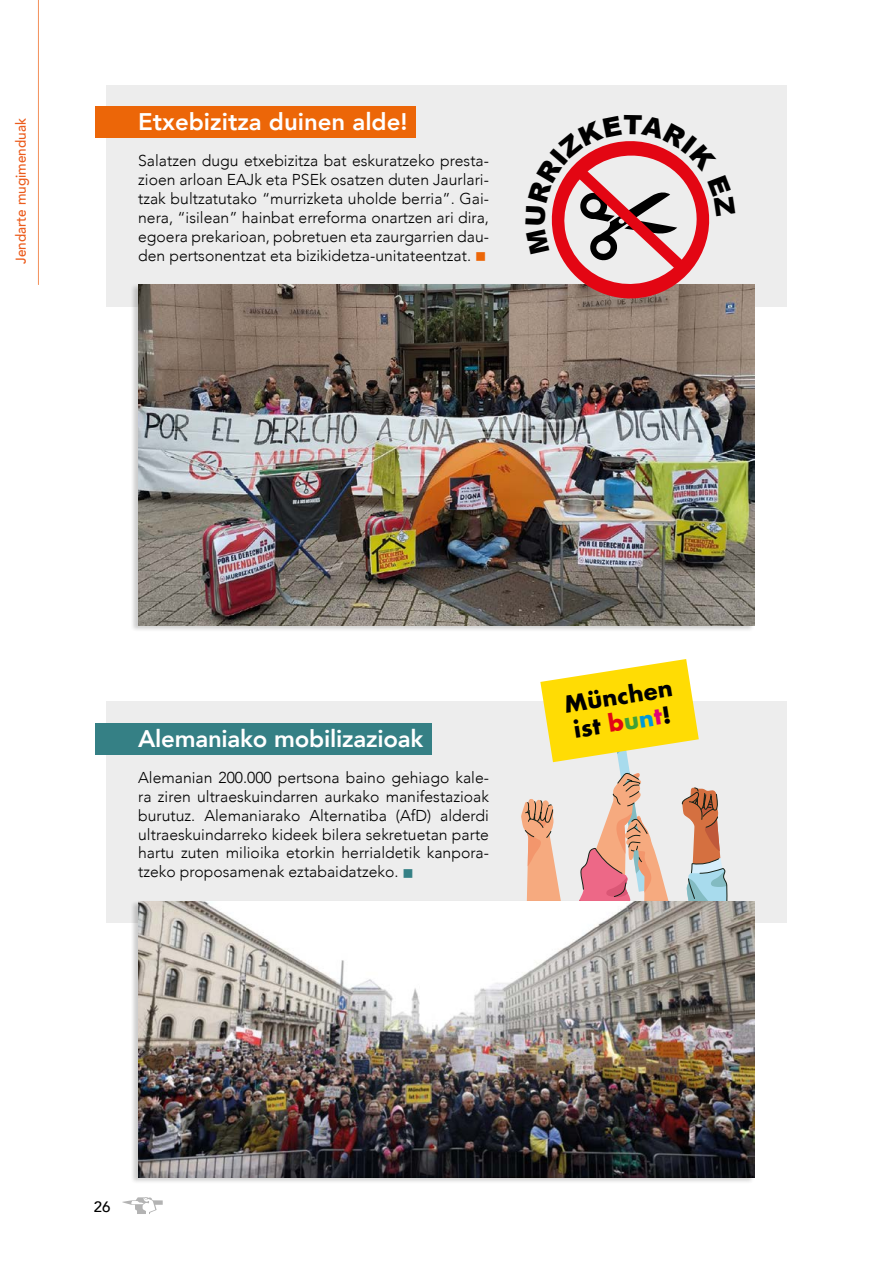
<style>
.page{position:relative;width:893px;height:1263px;background:#fff}
.page>*{position:absolute;margin:0;border:0;box-sizing:border-box;transform-origin:0 0}
.t1{font:800 24px "Avenir";letter-spacing:-.01em;color:#fff}
.t2{font:700 22.65px/26px "Futura";color:#000}
.t3{font:300 15.75px/18.9px "Avenir";color:#000;text-align:justify}
.t4{font:500 15px "Avenir";color:#000}
.t5{font:500 14.25px "Avenir";color:#eb5b1b;scale:.95 1}
.s1{color:#ec6608}
.s2{color:#358085}
.s3{color:#e20613}
.s4{color:#3fa036}
.s5{color:#0099d7}
.s6{color:#df0078}
</style>
<div class="page">
<svg style="left:122px;top:1197px;width:41px;height:17px"></svg>
<div style="left:106px;top:85px;width:681px;height:221px;background:#ededed"></div>
<div style="left:96px;top:106px;width:320px;height:32px;background:#ec6608"></div>
<div style="left:131px;top:283px;width:625px;height:348px;background:#000;opacity:.2"></div>
<img style="left:138px;top:285px;width:617px;height:340px">
<div style="left:106px;top:702px;width:681px;height:221px;background:#ededed"></div>
<div style="left:96px;top:723px;width:336px;height:32px;background:#358085"></div>
<hr style="left:38px;top:0;width:1px;height:285px;background:#f3915b">
<svg style="left:521px;top:659px;width:207px;height:241px"></svg>
<div style="left:131px;top:900px;width:625px;height:284px;background:#000;opacity:.2"></div>
<img style="left:138px;top:901px;width:617px;height:277px">
<svg style="left:526px;top:141px;width:209px;height:158px"></svg>
<p class="t5" style="left:8px;top:264px;width:154px;rotate:-90deg">Jendarte mugimenduak</p>
<h1 class="t1" style="left:138px;top:103px;width:271px">Etxebizitza duinen alde!</h1>
<p class="t3" style="left:138px;top:151px;width:352px">Salatzen dugu etxebizitza bat eskuratzeko presta&shy;zioen arloan EAJk eta PSEk osatzen duten Jaurlari&shy;tzak bultzatutako “murrizketa uholde berria”. Gai&shy;nera, “isilean” hainbat erreforma onartzen ari dira, egoera prekarioan, pobretuen eta zaurgarrien dau&shy;den pertsonentzat eta bizikidetza-unitateentzat. <span class="s1">■</span></p>
<h1 class="t1" style="left:138px;top:720px;width:287px">Alemaniako mobilizazioak</h1>
<p class="t3" style="left:138px;top:768px;width:352px">Alemanian 200.000 pertsona baino gehiago kale&shy;ra ziren ultraeskuindarren aurkako manifestazioak burutuz. Alemaniarako Alternatiba (AfD) alderdi ultraeskuindarreko kideek bilera sekretuetan parte hartu zuten milioika etorkin herrialdetik kanpora&shy;tzeko proposamenak eztabaidatzeko. <span class="s2">■</span></p>
<h2 class="t2" style="left:562px;top:692px;width:111px;rotate:-9deg">München ist <span class="s3">b</span><span class="s4">u</span><span class="s5">n</span><span class="s6">t</span>!</h2>
<p class="t4" style="left:94px;top:1194px;width:18px">26</p>
</div>
